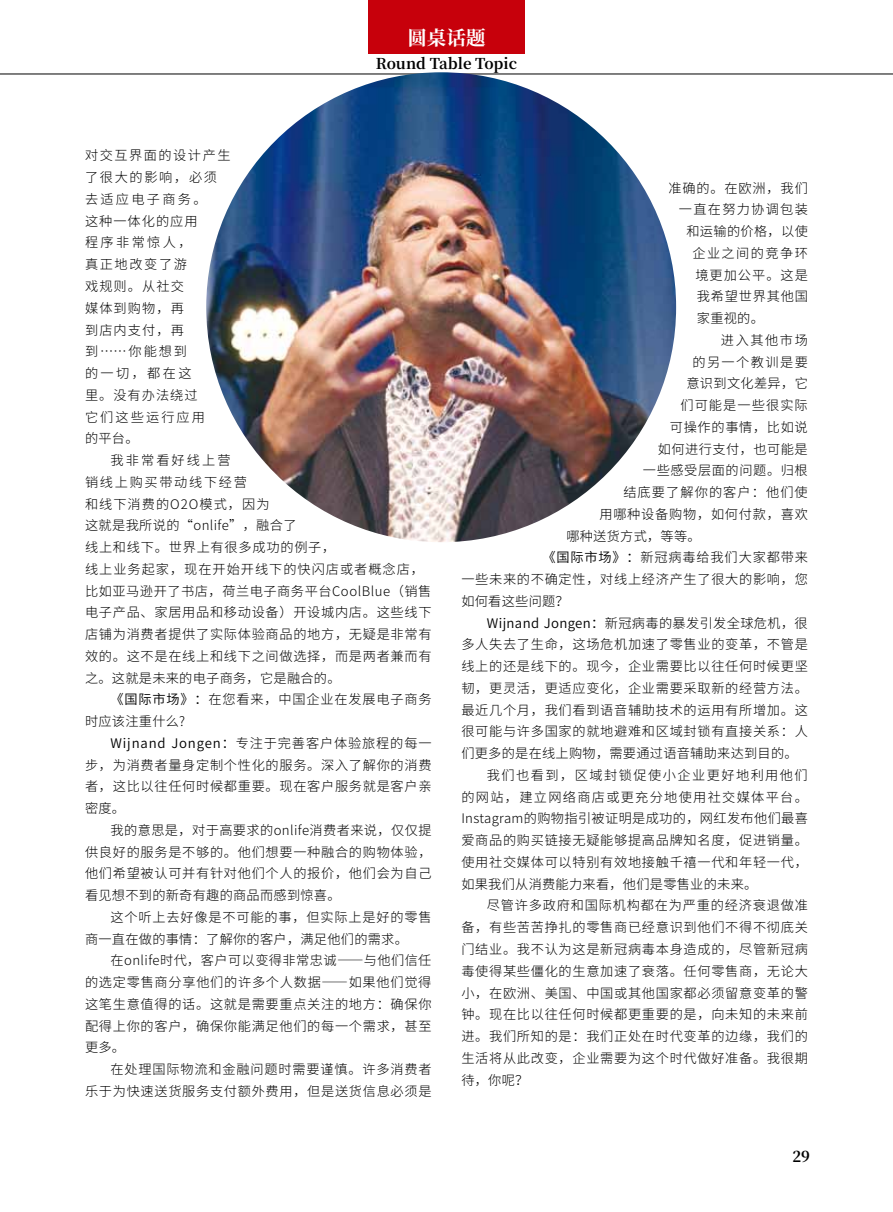
<style>
.page{position:relative;width:893px;height:1212px;background:#fff}
.page>*{position:absolute;margin:0;border:0;box-sizing:border-box;transform-origin:0 0}
.t1{font:700 19.5px "Source Han Serif CN";color:#fff}
.t2{font:700 15px "Source Han Serif CN";color:#000}
.t3{font:300 13.2px/21.8px "Source Han Sans SC";letter-spacing:.05em;color:#000}
.t4{font:300 13.2px/21.8px "Source Han Sans SC";letter-spacing:.12em;color:#000}
.t5{font:300 13.2px "Source Han Sans SC";letter-spacing:.025em;color:#000}
.t6{font:300 13.2px "Source Han Sans SC";letter-spacing:.02em;color:#000}
.t7{font:300 13.2px "Source Han Sans SC";letter-spacing:.1em;color:#000}
.t8{font:300 13.2px "Source Han Sans SC";letter-spacing:.08em;color:#000}
.t9{font:300 13.2px "Source Han Sans SC";letter-spacing:.11em;color:#000}
.t10{font:300 13.2px "Source Han Sans SC";letter-spacing:.105em;color:#000}
.t11{font:300 13.2px "Source Han Sans SC";letter-spacing:.095em;color:#000}
.s1{font-weight:400}
</style>
<div class="page">
<div style="left:368px;top:0;width:157px;height:53px;background:#c7000b"></div>
<hr style="left:0;top:74px;width:893px;height:1px;background:#000">
<img style="left:206px;top:72px;width:470px;height:470px;border-radius:235px">
<h1 class="t1" style="left:407px;top:28px;width:80px">圆桌话题</h1>
<p class="t2" style="left:376px;top:56px;width:143px">Round Table Topic</p>
<p class="t4" style="left:85px;top:145px;width:147px">对交互界面的设计产生了很大的影响，必须去适应电子商务。<br>这种一体化的应用<br>程序非常惊人，<br>真正地改变了游<br>戏规则。从社交<br>媒体到购物，再<br>到店内支付，再<br>到……你能想到<br>的一切，都在这<br>里。没有办法绕过<br>它们这些运行应用<br>的平台。</p>
<p class="t3" style="left:85px;top:450px;width:348px;text-indent:26px">我非常看好线上营<br>销线上购买带动线下经营<br>和线下消费的O2O模式，因为<br>这就是我所说的“onlife”，融合了<br>线上和线下。世界上有很多成功的例子，<br>线上业务起家，现在开始开线下的快闪店或者概念店，比如亚马逊开了书店，荷兰电子商务平台CoolBlue（销售电子产品、家居用品和移动设备）开设城内店。这些线下店铺为消费者提供了实际体验商品的地方，无疑是非常有效的。这不是在线上和线下之间做选择，而是两者兼而有之。这就是未来的电子商务，它是融合的。</p>
<p class="t3" style="left:85px;top:689px;width:348px;text-indent:26px"><span class="s1">《国际市场》：</span>在您看来，中国企业在发展电子商务时应该注重什么?</p>
<p class="t3" style="left:85px;top:732px;width:348px;text-align:justify;text-indent:26px"><span class="s1">Wijnand Jongen：</span>专注于完善客户体验旅程的每一步，为消费者量身定制个性化的服务。深入了解你的消费者，这比以往任何时候都重要。现在客户服务就是客户亲密度。</p>
<p class="t3" style="left:85px;top:819px;width:348px;text-align:justify;text-indent:26px">我的意思是，对于高要求的onlife消费者来说，仅仅提供良好的服务是不够的。他们想要一种融合的购物体验，他们希望被认可并有针对他们个人的报价，他们会为自己看见想不到的新奇有趣的商品而感到惊喜。</p>
<p class="t3" style="left:85px;top:906px;width:348px;text-indent:26px">这个听上去好像是不可能的事，但实际上是好的零售商一直在做的事情：了解你的客户，满足他们的需求。</p>
<p class="t3" style="left:85px;top:950px;width:348px;text-align:justify;text-indent:26px">在onlife时代，客户可以变得非常忠诚——与他们信任的选定零售商分享他们的许多个人数据——如果他们觉得这笔生意值得的话。这就是需要重点关注的地方：确保你配得上你的客户，确保你能满足他们的每一个需求，甚至更多。</p>
<p class="t3" style="left:85px;top:1059px;width:348px;text-align:right">在处理国际物流和金融问题时需要谨慎。许多消费者<br>乐于为快速送货服务支付额外费用，但是送货信息必须是</p>
<p class="t3" style="left:668px;top:177px;width:141px">准确的。在欧洲，我们</p>
<p class="t11" style="left:679px;top:202px;width:131px">一直在努力协调包装</p>
<p class="t5" style="left:686px;top:224px;width:123px">和运输的价格，以使</p>
<p class="t10" style="left:692px;top:245px;width:117px">企业之间的竞争环</p>
<p class="t3" style="left:695px;top:264px;width:114px">境更加公平。这是</p>
<p class="t3" style="left:697px;top:286px;width:112px">我希望世界其他国</p>
<p class="t3" style="left:697px;top:308px;width:69px">家重视的。</p>
<p class="t3" style="left:721px;top:329px;width:88px">进入其他市场</p>
<p class="t10" style="left:692px;top:354px;width:117px">的另一个教训是要</p>
<p class="t5" style="left:686px;top:376px;width:123px">意识到文化差异，它</p>
<p class="t8" style="left:680px;top:398px;width:129px">们可能是一些很实际</p>
<p class="t3" style="left:670px;top:416px;width:139px">可操作的事情，比如说</p>
<p class="t3" style="left:658px;top:438px;width:151px">如何进行支付，也可能是</p>
<p class="t3" style="left:643px;top:460px;width:166px">一些感受层面的问题。归根</p>
<p class="t8" style="left:623px;top:485px;width:186px">结底要了解你的客户：他们使</p>
<p class="t3" style="left:599px;top:503px;width:210px">用哪种设备购物，如何付款，喜欢</p>
<p class="t6" style="left:566px;top:528px;width:136px">哪种送货方式，等等。</p>
<p class="t3" style="left:542px;top:547px;width:267px"><span class="s1">《国际市场》：</span>新冠病毒给我们大家都带来</p>
<p class="t3" style="left:461px;top:569px;width:348px">一些未来的不确定性，对线上经济产生了很大的影响，您</p>
<p class="t6" style="left:461px;top:594px;width:109px">如何看这些问题？</p>
<p class="t5" style="left:487px;top:615px;width:322px"><span class="s1">Wijnand Jongen：</span>新冠病毒的暴发引发全球危机，很</p>
<p class="t3" style="left:461px;top:634px;width:348px">多人失去了生命，这场危机加速了零售业的变革，不管是</p>
<p class="t3" style="left:461px;top:656px;width:348px">线上的还是线下的。现今，企业需要比以往任何时候更坚</p>
<p class="t3" style="left:461px;top:677px;width:348px">韧，更灵活，更适应变化，企业需要采取新的经营方法。</p>
<p class="t3" style="left:461px;top:699px;width:348px">最近几个月，我们看到语音辅助技术的运用有所增加。这</p>
<p class="t3" style="left:461px;top:721px;width:348px">很可能与许多国家的就地避难和区域封锁有直接关系：人</p>
<p class="t6" style="left:461px;top:746px;width:338px">们更多的是在线上购物，需要通过语音辅助来达到目的。</p>
<p class="t9" style="left:487px;top:768px;width:322px">我们也看到，区域封锁促使小企业更好地利用他们</p>
<p class="t7" style="left:461px;top:789px;width:348px">的网站，建立网络商店或更充分地使用社交媒体平台。</p>
<p class="t5" style="left:461px;top:811px;width:348px">Instagram的购物指引被证明是成功的，网红发布他们最喜</p>
<p class="t3" style="left:461px;top:830px;width:348px">爱商品的购买链接无疑能够提高品牌知名度，促进销量。</p>
<p class="t3" style="left:461px;top:851px;width:348px">使用社交媒体可以特别有效地接触千禧一代和年轻一代，</p>
<p class="t6" style="left:461px;top:876px;width:297px">如果我们从消费能力来看，他们是零售业的未来。</p>
<p class="t3" style="left:487px;top:895px;width:323px">尽管许多政府和国际机构都在为严重的经济衰退做准</p>
<p class="t3" style="left:461px;top:917px;width:348px">备，有些苦苦挣扎的零售商已经意识到他们不得不彻底关</p>
<p class="t3" style="left:461px;top:938px;width:348px">门结业。我不认为这是新冠病毒本身造成的，尽管新冠病</p>
<p class="t3" style="left:461px;top:960px;width:348px">毒使得某些僵化的生意加速了衰落。任何零售商，无论大</p>
<p class="t3" style="left:461px;top:982px;width:348px">小，在欧洲、美国、中国或其他国家都必须留意变革的警</p>
<p class="t3" style="left:461px;top:1004px;width:348px">钟。现在比以往任何时候都更重要的是，向未知的未来前</p>
<p class="t3" style="left:461px;top:1025px;width:348px">进。我们所知的是：我们正处在时代变革的边缘，我们的</p>
<p class="t3" style="left:461px;top:1047px;width:348px">生活将从此改变，企业需要为这个时代做好准备。我很期</p>
<p class="t3" style="left:461px;top:1069px;width:69px">待，你呢？</p>
<p class="t2" style="left:792px;top:1149px;width:19px">29</p>
</div>
